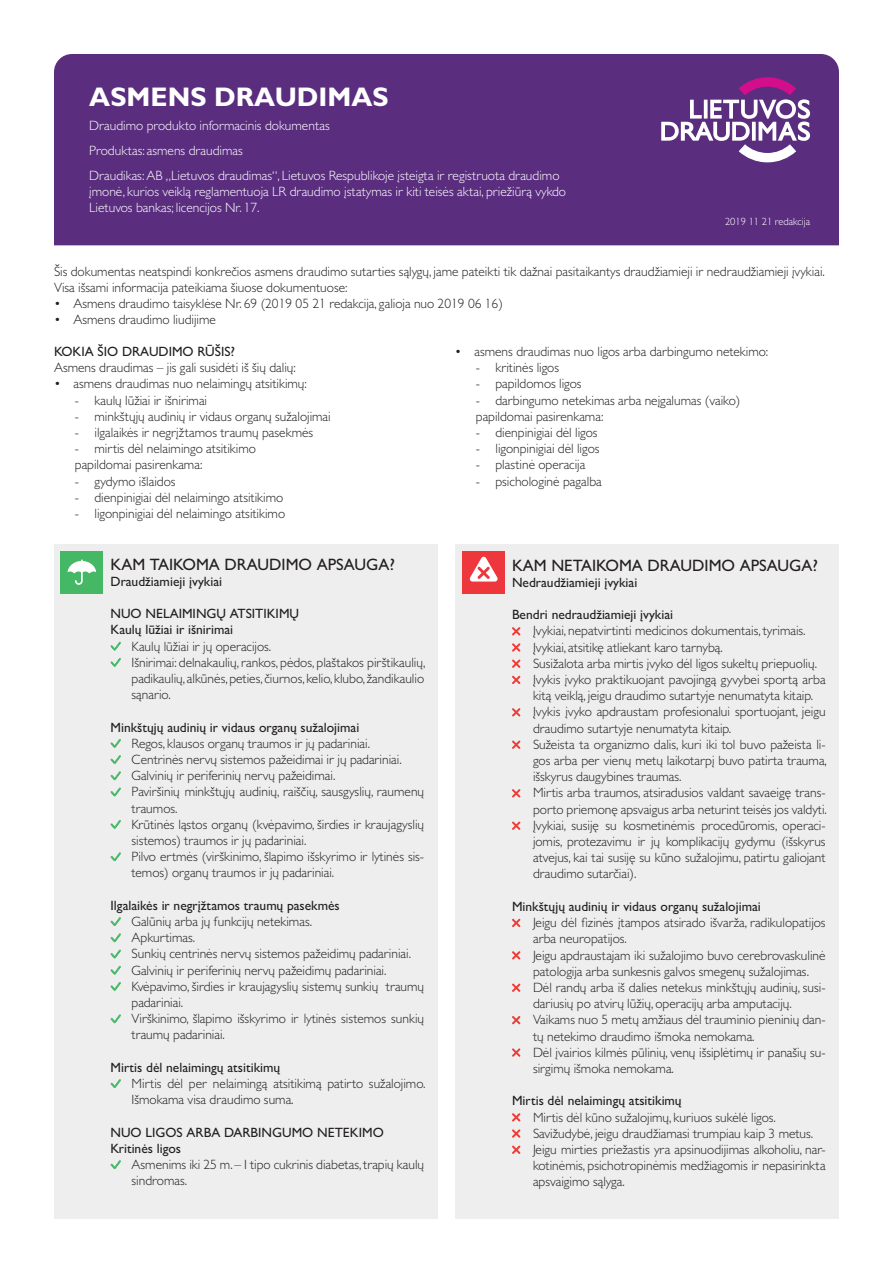
<style>
.page{position:relative;width:893px;height:1263px;background:#fff}
.page>*{position:absolute;margin:0;border:0;box-sizing:border-box;transform-origin:0 0}
.t1{font:700 27px "Gill Sans LD";color:#fff}
.t2{font:500 16.5px "Gill Sans LD";color:#231f20}
.t3{font:300 13.5px/16.2px "Gill Sans LD";color:#231f20}
.t4{font:500 13.5px/16.2px "Gill Sans LD";color:#231f20}
.t5{font:300 13.5px/24.8px "Gill Sans LD";color:#fff}
.t6{font:300 10.5px "Gill Sans LD";color:#fff}
</style>
<div class="page">
<div style="left:54px;top:54px;width:785px;height:191px;background:#5a2d7f"></div>
<div style="left:455px;top:544px;width:384px;height:674px;background:#eeeeef"></div>
<div style="left:54px;top:544px;width:384px;height:674px;background:#eeeeef"></div>
<svg style="left:111px;top:642px;width:10px;height:9px"></svg>
<svg style="left:111px;top:658px;width:10px;height:9px"></svg>
<svg style="left:111px;top:739px;width:10px;height:9px"></svg>
<svg style="left:111px;top:755px;width:10px;height:9px"></svg>
<svg style="left:111px;top:771px;width:10px;height:9px"></svg>
<svg style="left:111px;top:787px;width:10px;height:9px"></svg>
<svg style="left:111px;top:820px;width:10px;height:9px"></svg>
<svg style="left:111px;top:852px;width:10px;height:9px"></svg>
<svg style="left:111px;top:917px;width:10px;height:9px"></svg>
<svg style="left:111px;top:933px;width:10px;height:9px"></svg>
<svg style="left:111px;top:949px;width:10px;height:9px"></svg>
<svg style="left:111px;top:966px;width:10px;height:9px"></svg>
<svg style="left:111px;top:982px;width:10px;height:9px"></svg>
<svg style="left:111px;top:1014px;width:10px;height:9px"></svg>
<svg style="left:111px;top:1079px;width:10px;height:9px"></svg>
<svg style="left:111px;top:1160px;width:10px;height:9px"></svg>
<svg style="left:512px;top:627px;width:8px;height:8px"></svg>
<svg style="left:512px;top:643px;width:8px;height:9px"></svg>
<svg style="left:512px;top:659px;width:8px;height:9px"></svg>
<svg style="left:512px;top:676px;width:8px;height:8px"></svg>
<svg style="left:512px;top:708px;width:8px;height:8px"></svg>
<svg style="left:512px;top:740px;width:8px;height:9px"></svg>
<svg style="left:512px;top:789px;width:8px;height:8px"></svg>
<svg style="left:512px;top:821px;width:8px;height:9px"></svg>
<svg style="left:512px;top:919px;width:8px;height:8px"></svg>
<svg style="left:512px;top:951px;width:8px;height:8px"></svg>
<svg style="left:512px;top:983px;width:8px;height:9px"></svg>
<svg style="left:512px;top:1016px;width:8px;height:8px"></svg>
<svg style="left:512px;top:1048px;width:8px;height:9px"></svg>
<svg style="left:512px;top:1113px;width:8px;height:8px"></svg>
<svg style="left:512px;top:1129px;width:8px;height:9px"></svg>
<svg style="left:512px;top:1145px;width:8px;height:9px"></svg>
<div style="left:61px;top:551px;width:42px;height:42px;background:#44b865"></div>
<svg style="left:68px;top:559px;width:28px;height:26px"></svg>
<div style="left:462px;top:551px;width:43px;height:42px;background:#ee363d"></div>
<svg style="left:470px;top:557px;width:28px;height:24px"></svg>
<svg style="left:661px;top:77px;width:149px;height:85px"></svg>
<h1 class="t1" style="left:89px;top:80px;width:301px">ASMENS DRAUDIMAS</h1>
<p class="t5" style="left:89px;top:113px;width:472px">Draudimo produkto informacinis dokumentas<br>Produktas: asmens draudimas<br>Draudikas: AB „Lietuvos draudimas“, Lietuvos Respublikoje įsteigta ir registruota draudimo</p>
<p class="t5" style="left:89px;top:183px;width:478px;line-height:16.2px">įmonė, kurios veiklą reglamentuoja LR draudimo įstatymas ir kiti teisės aktai, priežiūrą vykdo<br>Lietuvos bankas; licencijos Nr. 17.</p>
<p class="t6" style="left:725px;top:215px;width:87px">2019 11 21 redakcija</p>
<p class="t3" style="left:54px;top:263px;width:772px">Šis dokumentas neatspindi konkrečios asmens draudimo sutarties sąlygų, jame pateikti tik dažnai pasitaikantys draudžiamieji ir nedraudžiamieji įvykiai.<br>Visa išsami informacija pateikiama šiuose dokumentuose:</p>
<p class="t3" style="left:54px;top:295px;width:450px">• Asmens draudimo taisyklėse Nr. 69 (2019 05 21 redakcija, galioja nuo 2019 06 16)</p>
<p class="t3" style="left:54px;top:312px;width:163px">• Asmens draudimo liudijime</p>
<p class="t4" style="left:54px;top:343px;width:183px">KOKIA ŠIO DRAUDIMO RŪŠIS?</p>
<p class="t3" style="left:54px;top:359px;width:243px">Asmens draudimas – jis gali susidėti iš šių dalių:</p>
<p class="t3" style="left:54px;top:375px;width:254px">• asmens draudimas nuo nelaimingų atsitikimų:</p>
<p class="t3" style="left:75px;top:392px;width:134px">- kaulų lūžiai ir išnirimai</p>
<p class="t3" style="left:75px;top:408px;width:257px">- minkštųjų audinių ir vidaus organų sužalojimai</p>
<p class="t3" style="left:75px;top:424px;width:240px">- ilgalaikės ir negrįžtamos traumų pasekmės</p>
<p class="t3" style="left:75px;top:440px;width:182px">- mirtis dėl nelaimingo atsitikimo papildomai pasirenkama:</p>
<p class="t3" style="left:75px;top:473px;width:102px">- gydymo išlaidos</p>
<p class="t3" style="left:75px;top:489px;width:210px">- dienpinigiai dėl nelaimingo atsitikimo</p>
<p class="t3" style="left:75px;top:505px;width:212px">- ligonpinigiai dėl nelaimingo atsitikimo</p>
<p class="t3" style="left:455px;top:343px;width:315px">• asmens draudimas nuo ligos arba darbingumo netekimo:</p>
<p class="t3" style="left:476px;top:359px;width:85px">- kritinės ligos</p>
<p class="t3" style="left:476px;top:375px;width:107px">- papildomos ligos</p>
<p class="t3" style="left:476px;top:392px;width:266px">- darbingumo netekimas arba neįgalumas (vaiko) papildomai pasirenkama:</p>
<p class="t3" style="left:476px;top:424px;width:123px">- dienpinigiai dėl ligos</p>
<p class="t3" style="left:476px;top:440px;width:125px">- ligonpinigiai dėl ligos</p>
<p class="t3" style="left:476px;top:456px;width:111px">- plastinė operacija</p>
<p class="t3" style="left:476px;top:473px;width:127px">- psichologinė pagalba</p>
<p class="t2" style="left:111px;top:554px;width:286px">KAM TAIKOMA DRAUDIMO APSAUGA?</p>
<p class="t4" style="left:111px;top:573px;width:113px">Draudžiamieji įvykiai</p>
<p class="t4" style="left:111px;top:605px;width:190px">NUO NELAIMINGŲ ATSITIKIMŲ<br>Kaulų lūžiai ir išnirimai</p>
<p class="t3" style="left:132px;top:638px;width:295px">Kaulų lūžiai ir jų operacijos.<br>Išnirimai: delnakaulių, rankos, pėdos, plaštakos pirštikaulių, padikaulių, alkūnės, peties, čiurnos, kelio, klubo, žandikaulio sąnario.</p>
<p class="t4" style="left:111px;top:719px;width:250px">Minkštųjų audinių ir vidaus organų sužalojimai</p>
<p class="t3" style="left:132px;top:735px;width:294px">Regos, klausos organų traumos ir jų padariniai.<br>Centrinės nervų sistemos pažeidimai ir jų padariniai.<br>Galvinių ir periferinių nervų pažeidimai.<br>Paviršinių minkštųjų audinių, raiščių, sausgyslių, raumenų traumos.<br>Krūtinės ląstos organų (kvėpavimo, širdies ir kraujagyslių sistemos) traumos ir jų padariniai.<br>Pilvo ertmės (virškinimo, šlapimo išskyrimo ir lytinės sis&shy;temos) organų traumos ir jų padariniai.</p>
<p class="t4" style="left:111px;top:897px;width:231px">Ilgalaikės ir negrįžtamos traumų pasekmės</p>
<p class="t3" style="left:132px;top:913px;width:294px">Galūnių arba jų funkcijų netekimas.<br>Apkurtimas.<br>Sunkių centrinės nervų sistemos pažeidimų padariniai.<br>Galvinių ir periferinių nervų pažeidimų padariniai.<br>Kvėpavimo, širdies ir kraujagyslių sistemų sunkių traumų padariniai.<br>Virškinimo, šlapimo išskyrimo ir lytinės sistemos sunkių traumų padariniai.</p>
<p class="t4" style="left:111px;top:1059px;width:171px">Mirtis dėl nelaimingų atsitikimų</p>
<p class="t3" style="left:132px;top:1075px;width:295px">Mirtis dėl per nelaimingą atsitikimą patirto sužalojimo.<br>Išmokama visa draudimo suma.</p>
<p class="t4" style="left:111px;top:1124px;width:275px">NUO LIGOS ARBA DARBINGUMO NETEKIMO<br>Kritinės ligos</p>
<p class="t3" style="left:132px;top:1156px;width:294px">Asmenims iki 25 m. – I tipo cukrinis diabetas, trapių kaulų sindromas.</p>
<p class="t2" style="left:512px;top:555px;width:307px">KAM NETAIKOMA DRAUDIMO APSAUGA?</p>
<p class="t4" style="left:512px;top:574px;width:127px">Nedraudžiamieji įvykiai</p>
<p class="t4" style="left:512px;top:606px;width:163px">Bendri nedraudžiamieji įvykiai</p>
<p class="t3" style="left:533px;top:623px;width:295px">Įvykiai, nepatvirtinti medicinos dokumentais, tyrimais.<br>Įvykiai, atsitikę atliekant karo tarnybą.<br>Susižalota arba mirtis įvyko dėl ligos sukeltų priepuolių.<br>Įvykis įvyko praktikuojant pavojingą gyvybei sportą arba kitą veiklą, jeigu draudimo sutartyje nenumatyta kitaip.<br>Įvykis įvyko apdraustam profesionalui sportuojant, jeigu draudimo sutartyje nenumatyta kitaip.<br>Sužeista ta organizmo dalis, kuri iki tol buvo pažeista li&shy;gos arba per vienų metų laikotarpį buvo patirta trauma, išskyrus daugybines traumas.<br>Mirtis arba traumos, atsiradusios valdant savaeigę trans&shy;porto priemonę apsvaigus arba neturint teisės jos valdyti.<br>Įvykiai, susiję su kosmetinėmis procedūromis, operaci&shy;jomis, protezavimu ir jų komplikacijų gydymu (išskyrus atvejus, kai tai susiję su kūno sužalojimu, patirtu galiojant draudimo sutarčiai).</p>
<p class="t4" style="left:512px;top:898px;width:250px">Minkštųjų audinių ir vidaus organų sužalojimai</p>
<p class="t3" style="left:533px;top:914px;width:294px">Jeigu dėl fizinės įtampos atsirado išvarža, radikulopatijos arba neuropatijos.<br>Jeigu apdraustajam iki sužalojimo buvo cerebrovaskulinė patologija arba sunkesnis galvos smegenų sužalojimas.<br>Dėl randų arba iš dalies netekus minkštųjų audinių, susi&shy;dariusių po atvirų lūžių, operacijų arba amputacijų.<br>Vaikams nuo 5 metų amžiaus dėl trauminio pieninių dan&shy;tų netekimo draudimo išmoka nemokama.<br>Dėl įvairios kilmės pūlinių, venų išsiplėtimų ir panašių su&shy;sirgimų išmoka nemokama.</p>
<p class="t4" style="left:512px;top:1092px;width:171px">Mirtis dėl nelaimingų atsitikimų</p>
<p class="t3" style="left:533px;top:1109px;width:294px">Mirtis dėl kūno sužalojimų, kuriuos sukėlė ligos.<br>Savižudybė, jeigu draudžiamasi trumpiau kaip 3 metus.<br>Jeigu mirties priežastis yra apsinuodijimas alkoholiu, nar&shy;kotinėmis, psichotropinėmis medžiagomis ir nepasirinkta apsvaigimo sąlyga.</p>
</div>
